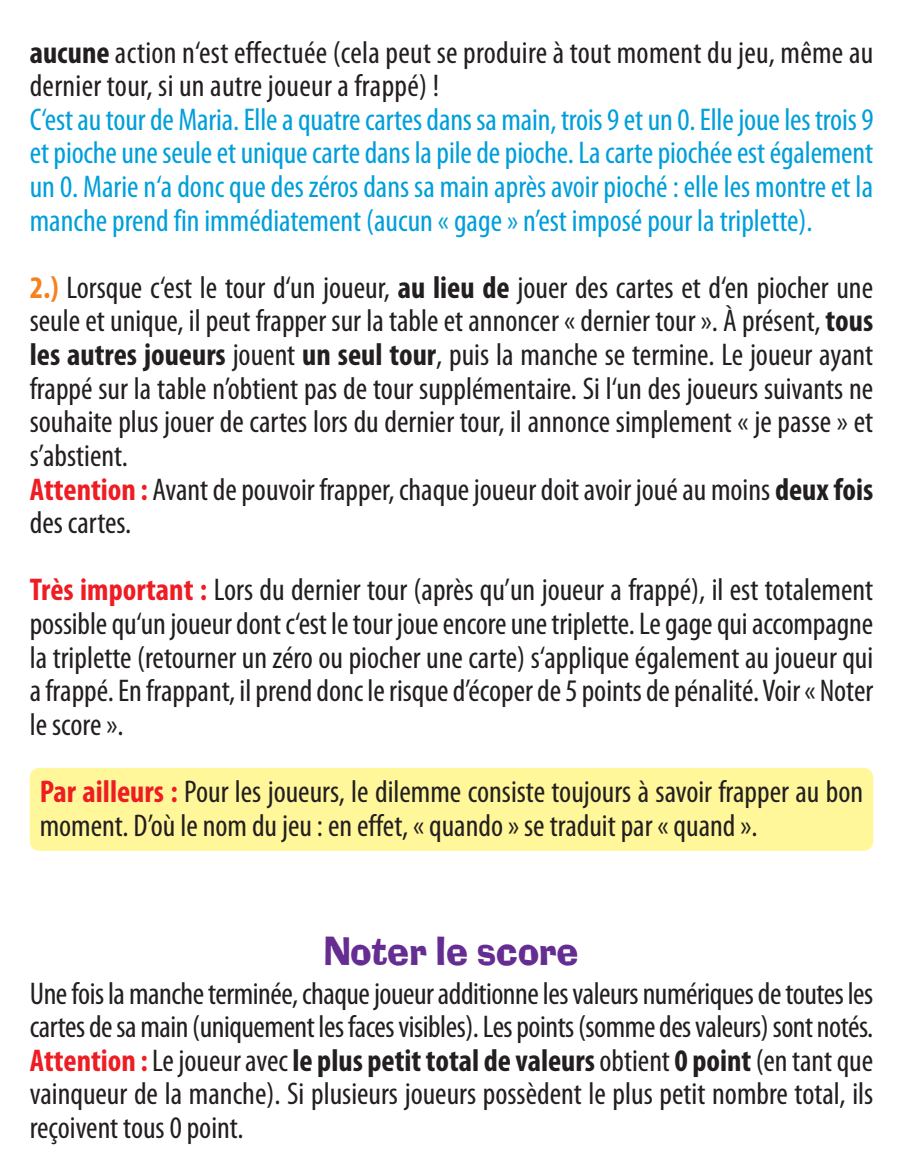
<style>
.page{position:relative;width:903px;height:1171px;background:#fff}
.page>*{position:absolute;margin:0;border:0;box-sizing:border-box;transform-origin:0 0}
.t1{font:38.5px "Ad Lib";color:#652d91;scale:.9 1}
.t2{font:condensed 31.5px/33.6px "Myriad Pro";color:#231f20}
.t3{font:condensed 31.5px/33.6px "Myriad Pro";color:#009fda;text-align:justify}
.s1{font-weight:700}
.s2{font-weight:700;color:#f58220}
.s3{font-weight:700;color:#ee1d23}
</style>
<div class="page">
<div style="left:30px;top:768px;width:843px;height:83px;background:#fff79a;border-radius:10px"></div>
<p class="t2" style="left:30px;top:36px;width:845px"><span class="s1">aucune</span> action n‘est effectuée (cela peut se produire à tout moment du jeu, même au dernier tour, si un autre joueur a frappé) !</p>
<p class="t3" style="left:30px;top:103px;width:845px">C‘est au tour de Maria. Elle a quatre cartes dans sa main, trois 9 et un 0. Elle joue les trois 9 et pioche une seule et unique carte dans la pile de pioche. La carte piochée est également un 0. Marie n‘a donc que des zéros dans sa main après avoir pioché : elle les montre et la manche prend fin immédiatement (aucun « gage » n’est imposé pour la triplette).</p>
<p class="t2" style="left:30px;top:271px;width:845px;text-align:justify"><span class="s2">2.)</span> Lorsque c‘est le tour d‘un joueur, <span class="s1">au lieu de</span> jouer des cartes et d‘en piocher une seule et unique, il peut frapper sur la table et annoncer « dernier tour ». À présent, <span class="s1">tous les autres joueurs</span> jouent <span class="s1">un seul tour</span>, puis la manche se termine. Le joueur ayant frappé sur la table n’obtient pas de tour supplémentaire. Si l‘un des joueurs suivants ne souhaite plus jouer de cartes lors du dernier tour, il annonce simplement « je passe » et s’abstient.</p>
<p class="t2" style="left:30px;top:473px;width:845px"><span class="s3">Attention :</span> Avant de pouvoir frapper, chaque joueur doit avoir joué au moins <span class="s1">deux fois </span>des cartes.</p>
<p class="t2" style="left:30px;top:574px;width:845px;text-align:justify"><span class="s3">Très important :</span> Lors du dernier tour (après qu’un joueur a frappé), il est totalement possible qu‘un joueur dont c‘est le tour joue encore une triplette. Le gage qui accompagne la triplette (retourner un zéro ou piocher une carte) s‘applique également au joueur qui a frappé. En frappant, il prend donc le risque d’écoper de 5 points de pénalité. Voir « Noter le score ».</p>
<p class="t2" style="left:40px;top:775px;width:825px"><span class="s3">Par ailleurs :</span> Pour les joueurs, le dilemme consiste toujours à savoir frapper au bon moment. D’où le nom du jeu : en effet, « quando » se traduit par « quand ».</p>
<p class="t1" style="left:324px;top:928px;width:284px">Noter le score</p>
<p class="t2" style="left:30px;top:977px;width:845px">Une fois la manche terminée, chaque joueur additionne les valeurs numériques de toutes les cartes de sa main (uniquement les faces visibles). Les points (somme des valeurs) sont notés.</p>
<p class="t2" style="left:30px;top:1044px;width:845px;text-align:justify"><span class="s3">Attention :</span> Le joueur avec <span class="s1">le plus petit total de valeurs</span> obtient <span class="s1">0 point</span> (en tant que vainqueur de la manche). Si plusieurs joueurs possèdent le plus petit nombre total, ils reçoivent tous 0 point.</p>
</div>
